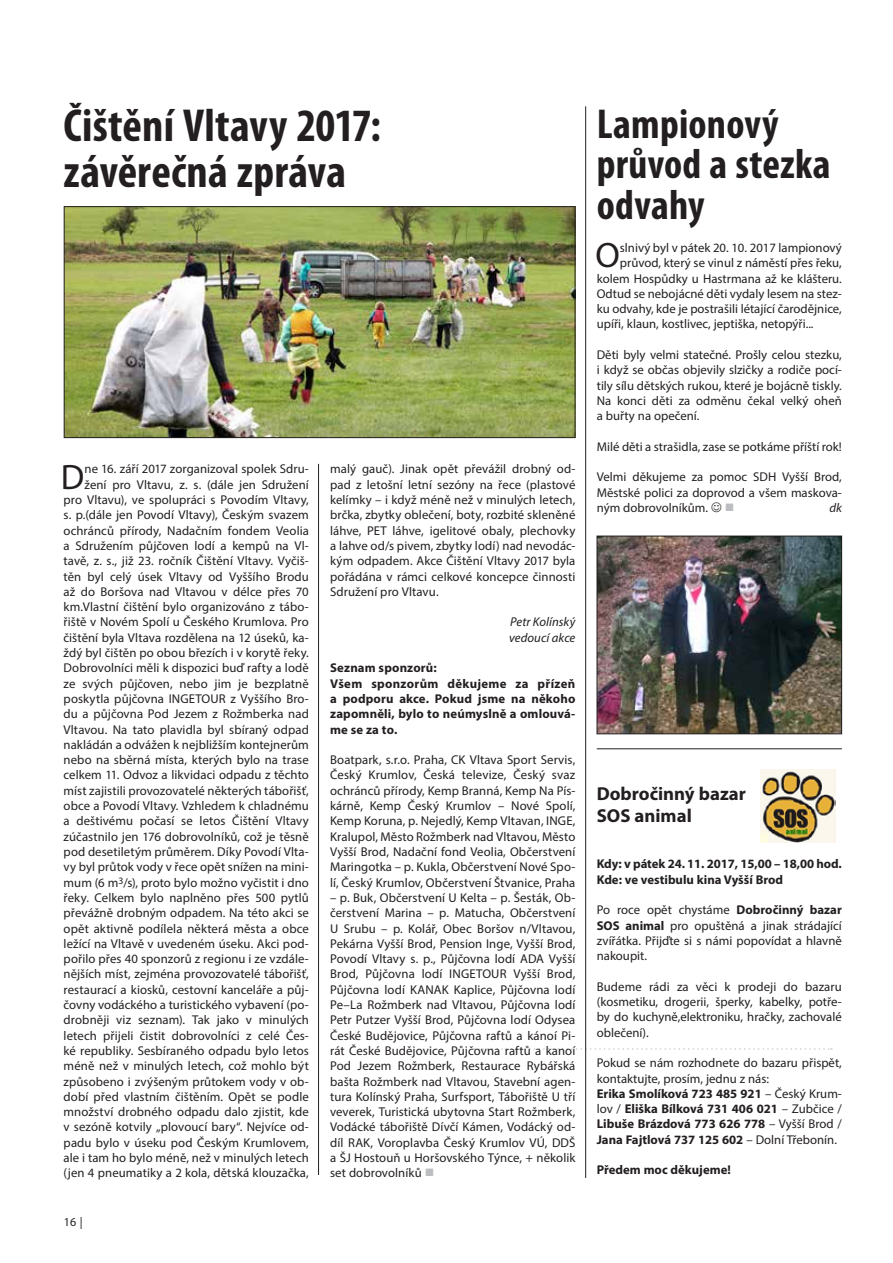
<style>
.page{position:relative;width:893px;height:1263px;background:#fff}
.page>*{position:absolute;margin:0;border:0;box-sizing:border-box;transform-origin:0 0}
.t1{font:700 condensed 46.5px/45.8px "Myriad Pro";letter-spacing:.005em;color:#231f20}
.t2{font:700 condensed 42px/40.5px "Myriad Pro";letter-spacing:.005em;color:#231f20}
.t3{font:35.4px "Myriad Pro";color:#231f20}
.t4{font:700 18.75px/22.5px "Myriad Pro";color:#231f20}
.t5{font:12.75px/15.3px "Myriad Pro";letter-spacing:.005em;color:#231f20;text-align:justify}
.t6{font:700 12.75px/15.3px "Myriad Pro";letter-spacing:.01em;color:#231f20}
.t7{font:italic 12.75px/15.3px "Myriad Pro";letter-spacing:.005em;color:#231f20}
.t8{font:12.75px "Wingdings";color:#bcbdc0}
.t9{font:12px "Myriad Pro";color:#231f20}
.s1{color:#bcbdc0}
.s2{font-weight:700}
</style>
<div class="page">
<hr style="left:597px;top:748px;width:245px;height:1px;background:#231f20">
<svg style="left:474px;top:1048px;width:358px;height:2px"></svg>
<img style="left:599px;top:538px;width:241px;height:194px">
<div style="left:597px;top:536px;width:245px;height:198px;border:1px solid #231f20"></div>
<hr style="left:585px;top:106px;width:1px;height:1072px;background:#231f20">
<hr style="left:318px;top:464px;width:1px;height:711px;background:#231f20">
<img style="left:66px;top:208px;width:507px;height:228px">
<div style="left:64px;top:206px;width:511px;height:232px;border:1px solid #231f20"></div>
<img style="left:760px;top:769px;width:75px;height:73px">
<h1 class="t1" style="left:64px;top:102px;width:319px">Čištění Vltavy 2017: závěrečná zpráva</h1>
<p class="t5" style="left:64px;top:461px;width:247px;text-align:right">ne 16. září 2017 zorganizoval spolek Sdru&shy;žení pro Vltavu, z. s. (dále jen Sdružení pro Vltavu), ve spolupráci s Povodím Vltavy, s. p.(dále jen Povodí Vltavy), Českým svazem ochránců přírody, Nadačním fondem Veolia a Sdružením půjčoven lodí a kempů na Vl&shy;tavě, z. s., již 23. ročník Čištění Vltavy. Vyčiš&shy;těn byl celý úsek Vltavy od Vyššího Brodu až do Boršova nad Vltavou v délce přes 70 km.Vlastní čištění bylo organizováno z tábo&shy;řiště v Novém Spolí u Českého Krumlova. Pro čištění byla Vltava rozdělena na 12 úseků, ka&shy;ždý byl čištěn po obou březích i v korytě řeky.<br>Dobrovolníci měli k dispozici buď rafty a lodě ze svých půjčoven, nebo jim je bezplatně poskytla půjčovna INGETOUR z Vyššího Bro&shy;du a půjčovna Pod Jezem z Rožmberka nad Vltavou. Na tato plavidla byl sbíraný odpad nakládán a odvážen k nejbližším kontejnerům nebo na sběrná místa, kterých bylo na trase celkem 11. Odvoz a likvidaci odpadu z těchto míst zajistili provozovatelé některých tábořišť, obce a Povodí Vltavy. Vzhledem k chladnému a deštivému počasí se letos Čištění Vltavy zúčastnilo jen 176 dobrovolníků, což je těsně pod desetiletým průměrem. Díky Povodí Vlta&shy;vy byl průtok vody v řece opět snížen na mini&shy;mum (6 m<sup>3</sup>/s), proto bylo možno vyčistit i dno řeky. Celkem bylo naplněno přes 500 pytlů převážně drobným odpadem. Na této akci se opět aktivně podílela některá města a obce ležící na Vltavě v uvedeném úseku. Akci pod&shy;pořilo přes 40 sponzorů z regionu i ze vzdále&shy;nějších míst, zejména provozovatelé tábořišť, restaurací a kiosků, cestovní kanceláře a půj&shy;čovny vodáckého a turistického vybavení (po&shy;drobněji viz seznam). Tak jako v minulých letech přijeli čistit dobrovolníci z celé Čes&shy;ké republiky. Sesbíraného odpadu bylo letos méně než v minulých letech, což mohlo být způsobeno i zvýšeným průtokem vody v ob&shy;dobí před vlastním čištěním. Opět se podle množství drobného odpadu dalo zjistit, kde v sezóně kotvily „plovoucí bary“. Nejvíce od&shy;padu bylo v úseku pod Českým Krumlovem, ale i tam ho bylo méně, než v minulých letech (jen 4 pneumatiky a 2 kola, dětská klouzačka,</p>
<h3 class="t3" style="left:61px;top:455px;width:25px">D</h3>
<p class="t9" style="left:64px;top:1215px;width:20px">16 |</p>
<p class="t5" style="left:330px;top:461px;width:247px">malý gauč). Jinak opět převážil drobný od&shy;pad z letošní letní sezóny na řece (plastové kelímky – i když méně než v minulých letech, brčka, zbytky oblečení, boty, rozbité skleněné láhve, PET láhve, igelitové obaly, plechovky a lahve od/s pivem, zbytky lodí) nad nevodác&shy;kým odpadem. Akce Čištění Vltavy 2017 byla pořádána v rámci celkové koncepce činnosti Sdružení pro Vltavu.</p>
<p class="t7" style="left:509px;top:614px;width:68px">Petr Kolínský vedoucí akce</p>
<p class="t6" style="left:330px;top:660px;width:247px">Seznam sponzorů:<br>Všem sponzorům děkujeme za přízeň a podporu akce. Pokud jsme na někoho zapomněli, bylo to neúmyslně a omlouvá&shy;me se za to.</p>
<p class="t5" style="left:330px;top:752px;width:247px">Boatpark, s.r.o. Praha, CK Vltava Sport Servis, Český Krumlov, Česká televize, Český svaz ochránců přírody, Kemp Branná, Kemp Na Pís&shy;kárně, Kemp Český Krumlov – Nové Spolí, Kemp Koruna, p. Nejedlý, Kemp Vltavan, INGE, Kralupol, Město Rožmberk nad Vltavou, Město Vyšší Brod, Nadační fond Veolia, Občerstvení Maringotka – p. Kukla, Občerstvení Nové Spo&shy;lí, Český Krumlov, Občerstvení Štvanice, Praha</p>
<p class="t5" style="left:330px;top:890px;width:247px">– p. Buk, Občerstvení U Kelta – p. Šesták, Ob&shy;čerstvení Marina – p. Matucha, Občerstvení U Srubu – p. Kolář, Obec Boršov n/Vltavou, Pekárna Vyšší Brod, Pension Inge, Vyšší Brod, Povodí Vltavy s. p., Půjčovna lodí ADA Vyšší Brod, Půjčovna lodí INGETOUR Vyšší Brod, Půjčovna lodí KANAK Kaplice, Půjčovna lodí Pe–La Rožmberk nad Vltavou, Půjčovna lodí Petr Putzer Vyšší Brod, Půjčovna lodí Odysea České Budějovice, Půjčovna raftů a kánoí Pi&shy;rát České Budějovice, Půjčovna raftů a kanoí Pod Jezem Rožmberk, Restaurace Rybářská bašta Rožmberk nad Vltavou, Stavební agen&shy;tura Kolínský Praha, Surfsport, Tábořiště U tří veverek, Turistická ubytovna Start Rožmberk, Vodácké tábořiště Dívčí Kámen, Vodácký od&shy;díl RAK, Voroplavba Český Krumlov VÚ, DDŠ a ŠJ Hostouň u Horšovského Týnce, + několik set dobrovolníků <span class="s1">■</span></p>
<h2 class="t2" style="left:597px;top:103px;width:235px">Lampionový průvod a stezka odvahy</h2>
<h3 class="t3" style="left:595px;top:234px;width:26px">O</h3>
<p class="t5" style="left:620px;top:240px;width:223px">slnivý byl v pátek 20. 10. 2017 lampionový</p>
<p class="t5" style="left:620px;top:255px;width:223px">průvod, který se vinul z náměstí přes řeku,</p>
<p class="t5" style="left:597px;top:270px;width:247px">kolem Hospůdky u Hastrmana až ke klášteru.</p>
<p class="t5" style="left:597px;top:286px;width:247px">Odtud se nebojácné děti vydaly lesem na stez-</p>
<p class="t5" style="left:597px;top:301px;width:247px">ku odvahy, kde je postrašili létající čarodějnice,</p>
<p class="t5" style="left:597px;top:316px;width:218px">upíři, klaun, kostlivec, jeptiška, netopýři...</p>
<p class="t5" style="left:597px;top:347px;width:247px">Děti byly velmi statečné. Prošly celou stezku, i když se občas objevily slzičky a rodiče pocí&shy;tily sílu dětských rukou, které je bojácně tiskly.<br>Na konci děti za odměnu čekal velký oheň a buřty na opečení.</p>
<p class="t5" style="left:597px;top:439px;width:247px">Milé děti a strašidla, zase se potkáme příští rok!</p>
<p class="t5" style="left:597px;top:469px;width:247px">Velmi děkujeme za pomoc SDH Vyšší Brod, Městské polici za doprovod a všem maskova&shy;ným dobrovolníkům.</p>
<p class="t8" style="left:725px;top:501px;width:11px">■</p>
<p class="t7" style="left:829px;top:500px;width:14px">dk</p>
<h3 class="t4" style="left:597px;top:782px;width:151px">Dobročinný bazar<br>SOS animal</h3>
<p class="t6" style="left:597px;top:856px;width:247px">Kdy: v pátek 24. 11. 2017, 15,00 – 18,00 hod.<br>Kde: ve vestibulu kina Vyšší Brod</p>
<p class="t5" style="left:597px;top:902px;width:247px">Po roce opět chystáme <span class="s2">Dobročinný bazar SOS animal</span> pro opuštěná a jinak strádající zvířátka. Přijďte si s námi popovídat a hlavně nakoupit.</p>
<p class="t5" style="left:597px;top:978px;width:247px">Budeme rádi za věci k prodeji do bazaru (kosmetiku, drogerii, šperky, kabelky, potře&shy;by do kuchyně,elektroniku, hračky, zachovalé oblečení).</p>
<p class="t5" style="left:597px;top:1055px;width:247px;text-align:left">Pokud se nám rozhodnete do bazaru přispět, kontaktujte, prosím, jednu z nás:<br><span class="s2">Erika Smolíková 723 485 921</span> – Český Krum&shy;lov / <span class="s2">Eliška Bílková 731 406 021</span> – Zubčice / <span class="s2">Libuše Brázdová 773 626 778</span> – Vyšší Brod / <span class="s2">Jana Fajtlová 737 125 602</span> – Dolní Třebonín.</p>
<p class="t6" style="left:597px;top:1162px;width:136px">Předem moc děkujeme!</p>
</div>
